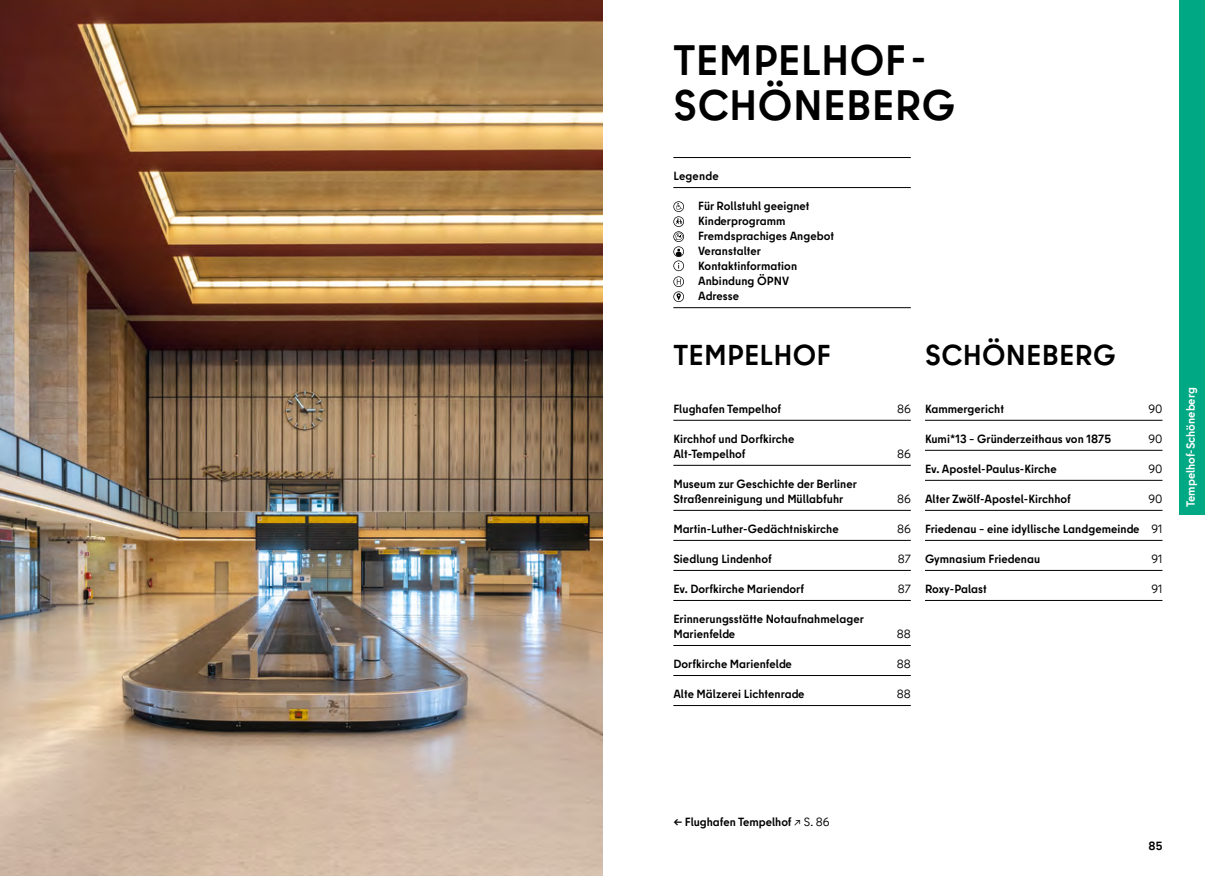
<style>
.page{position:relative;width:1205px;height:876px;background:#fff}
.page>*{position:absolute;margin:0;border:0;box-sizing:border-box;transform-origin:0 0}
.t1{font:700 42.5px/45px "Berlin Type";letter-spacing:.01em;color:#000}
.t2{font:700 28.75px "Berlin Type";letter-spacing:.01em;color:#000}
.t3{font:700 11.88px/15px "Berlin Type";letter-spacing:.005em;color:#000}
.t4{font:11.88px "Berlin Type";letter-spacing:.005em;color:#000}
.t5{font:700 11.88px "Berlin Type";color:#fff}
.s1{font-weight:400}
</style>
<div class="page">
<img style="left:0;top:0;width:602px;height:875px">
<hr style="left:673px;top:157px;width:238px;height:1px;background:#000">
<hr style="left:673px;top:187px;width:238px;height:1px;background:#000">
<hr style="left:673px;top:307px;width:238px;height:1px;background:#000">
<svg style="left:673px;top:201px;width:11px;height:101px"></svg>
<div style="left:1179px;top:0;width:26px;height:514px;background:#00a984"></div>
<hr style="left:673px;top:420px;width:238px;height:1px;background:#000">
<hr style="left:673px;top:465px;width:238px;height:1px;background:#000">
<hr style="left:673px;top:510px;width:238px;height:1px;background:#000">
<hr style="left:673px;top:540px;width:238px;height:1px;background:#000">
<hr style="left:673px;top:570px;width:238px;height:1px;background:#000">
<hr style="left:673px;top:600px;width:238px;height:1px;background:#000">
<hr style="left:673px;top:645px;width:238px;height:1px;background:#000">
<hr style="left:673px;top:675px;width:238px;height:1px;background:#000">
<hr style="left:673px;top:705px;width:238px;height:1px;background:#000">
<hr style="left:925px;top:420px;width:237px;height:1px;background:#000">
<hr style="left:925px;top:450px;width:237px;height:1px;background:#000">
<hr style="left:925px;top:480px;width:237px;height:1px;background:#000">
<hr style="left:925px;top:510px;width:237px;height:1px;background:#000">
<hr style="left:925px;top:540px;width:237px;height:1px;background:#000">
<hr style="left:925px;top:570px;width:237px;height:1px;background:#000">
<hr style="left:925px;top:600px;width:237px;height:1px;background:#000">
<h1 class="t1" style="left:673px;top:38px;width:283px">TEMPELHOF-<br>SCHÖNEBERG</h1>
<p class="t3" style="left:673px;top:168px;width:47px">Legende</p>
<p class="t3" style="left:698px;top:198px;width:137px">Für Rollstuhl geeignet<br>Kinderprogramm<br>Fremdsprachiges Angebot<br>Veranstalter<br>Kontaktinformation<br>Anbindung ÖPNV<br>Adresse</p>
<h2 class="t2" style="left:673px;top:337px;width:159px">TEMPELHOF</h2>
<p class="t3" style="left:673px;top:401px;width:109px">Flughafen Tempelhof</p>
<p class="t4" style="left:897px;top:401px;width:15px">86</p>
<p class="t3" style="left:673px;top:431px;width:122px">Kirchhof und Dorfkirche<br>Alt-Tempelhof</p>
<p class="t4" style="left:897px;top:446px;width:15px">86</p>
<p class="t3" style="left:673px;top:476px;width:185px">Museum zur Geschichte der Berliner<br>Straßenreinigung und Müllabfuhr</p>
<p class="t4" style="left:897px;top:491px;width:15px">86</p>
<p class="t3" style="left:673px;top:521px;width:167px">Martin-Luther-Gedächtniskirche</p>
<p class="t4" style="left:897px;top:521px;width:15px">86</p>
<p class="t3" style="left:673px;top:551px;width:100px">Siedlung Lindenhof</p>
<p class="t4" style="left:897px;top:551px;width:15px">87</p>
<p class="t3" style="left:673px;top:581px;width:132px">Ev. Dorfkirche Mariendorf</p>
<p class="t4" style="left:897px;top:581px;width:15px">87</p>
<p class="t3" style="left:673px;top:611px;width:192px">Erinnerungsstätte Notaufnahmelager<br>Marienfelde</p>
<p class="t4" style="left:897px;top:626px;width:16px">88</p>
<p class="t3" style="left:673px;top:656px;width:120px">Dorfkirche Marienfelde</p>
<p class="t4" style="left:897px;top:656px;width:16px">88</p>
<p class="t3" style="left:673px;top:686px;width:133px">Alte Mälzerei Lichtenrade</p>
<p class="t4" style="left:897px;top:686px;width:16px">88</p>
<h2 class="t2" style="left:925px;top:337px;width:192px">SCHÖNEBERG</h2>
<p class="t3" style="left:925px;top:401px;width:80px">Kammergericht</p>
<p class="t4" style="left:1148px;top:401px;width:16px">90</p>
<p class="t3" style="left:925px;top:431px;width:188px">Kumi*13 – Gründerzeithaus von 1875</p>
<p class="t4" style="left:1148px;top:431px;width:16px">90</p>
<p class="t3" style="left:925px;top:461px;width:133px">Ev. Apostel-Paulus-Kirche</p>
<p class="t4" style="left:1148px;top:461px;width:16px">90</p>
<p class="t3" style="left:925px;top:491px;width:147px">Alter Zwölf-Apostel-Kirchhof</p>
<p class="t4" style="left:1148px;top:491px;width:16px">90</p>
<p class="t3" style="left:925px;top:521px;width:239px">Friedenau – eine idyllische Landgemeinde <span class="s1">91</span></p>
<p class="t3" style="left:925px;top:551px;width:117px">Gymnasium Friedenau</p>
<p class="t4" style="left:1151px;top:551px;width:13px">91</p>
<p class="t3" style="left:925px;top:581px;width:63px">Roxy-Palast</p>
<p class="t4" style="left:1151px;top:581px;width:13px">91</p>
<p class="t5" style="left:1183px;top:507px;width:121px;rotate:-90deg">Tempelhof-Schöneberg</p>
<p class="t3" style="left:673px;top:813px;width:158px">← Flughafen Tempelhof <span class="s1">↗ S. 86</span></p>
<p class="t3" style="left:1148px;top:837px;width:15px">85</p>
</div>
